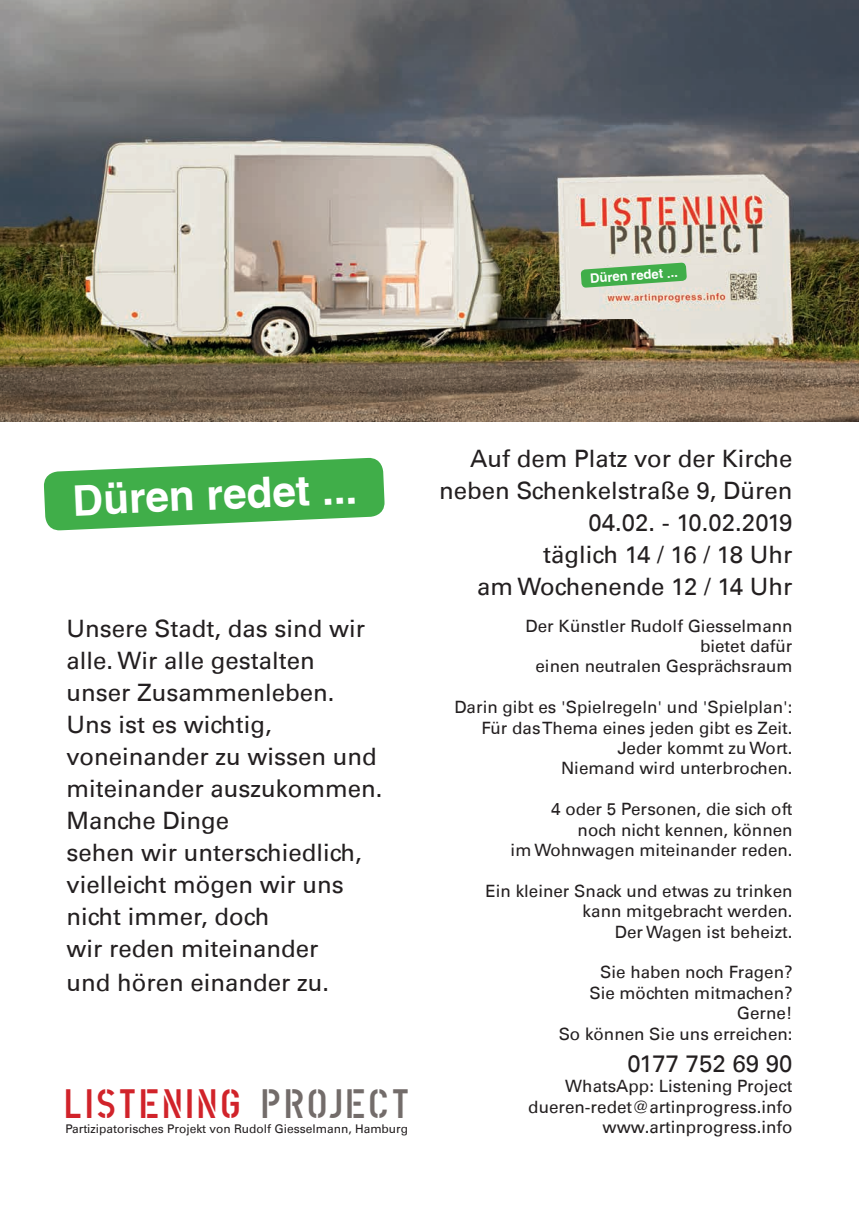
<style>
.page{position:relative;width:859px;height:1208px;background:#fff}
.page>*{position:absolute;margin:0;border:0;box-sizing:border-box;transform-origin:0 0}
.t1{font:700 42.3px "Helvetica LT";color:#fff}
.t2{font:41.1px "DIN Schablonierfont";letter-spacing:.02em;color:#d1232a}
.t3{font:24px/32.2px "Univers LT";color:#231f20}
.t4{font:17px/20.4px "Univers LT";color:#231f20;text-align:right}
.t5{font:700 13.1px "Helvetica LT";color:#fff}
.t6{font:12px "Univers LT";color:#231f20}
.s1{color:#736c6a}
</style>
<div class="page">
<img style="left:0;top:0;width:859px;height:422px">
<img style="left:729px;top:255px;width:36px;height:11px">
<img style="left:599px;top:266px;width:166px;height:53px">
<svg style="left:581px;top:262px;width:106px;height:26px;background:#73be75"></svg>
<svg style="left:44px;top:457px;width:341px;height:74px"></svg>
<p class="t5" style="left:589px;top:270px;width:89px;rotate:-4deg">Düren redet ...</p>
<h1 class="t1" style="left:71px;top:476px;width:286px;rotate:-3deg">Düren redet ...</h1>
<p class="t3" style="left:66px;top:612px;width:318px">Unsere Stadt, das sind wir alle. Wir alle gestalten unser Zusammenleben.<br>Uns ist es wichtig, voneinander zu wissen und miteinander auszukommen.<br>Manche Dinge<br>sehen wir unterschiedlich, vielleicht mögen wir uns nicht immer, doch<br>wir reden miteinander<br>und hören einander zu.</p>
<h2 class="t2" style="left:63px;top:1081px;width:348px">LISTENING <span class="s1">PROJECT</span></h2>
<p class="t6" style="left:65px;top:1121px;width:344px">Partizipatorisches Projekt von Rudolf Giesselmann, Hamburg</p>
<h3 class="t3" style="left:439px;top:443px;width:355px;text-align:right">Auf dem Platz vor der Kirche neben Schenkelstraße 9, Düren<br>04.02. - 10.02.2019<br>täglich 14 / 16 / 18 Uhr<br>am Wochenende 12 / 14 Uhr</h3>
<p class="t4" style="left:526px;top:615px;width:268px">Der Künstler Rudolf Giesselmann bietet dafür<br>einen neutralen Gesprächsraum</p>
<p class="t4" style="left:454px;top:697px;width:340px">Darin gibt es 'Spielregeln' und 'Spielplan':<br>Für das Thema eines jeden gibt es Zeit.<br>Jeder kommt zu Wort.<br>Niemand wird unterbrochen.</p>
<p class="t4" style="left:511px;top:799px;width:283px">4 oder 5 Personen, die sich oft noch nicht kennen, können<br>im Wohnwagen miteinander reden.</p>
<p class="t4" style="left:485px;top:880px;width:309px">Ein kleiner Snack und etwas zu trinken kann mitgebracht werden.<br>Der Wagen ist beheizt.</p>
<p class="t4" style="left:559px;top:962px;width:235px">Sie haben noch Fragen?<br>Sie möchten mitmachen?<br>Gerne!<br>So können Sie uns erreichen:</p>
<h3 class="t3" style="left:627px;top:1047px;width:167px">0177 752 69 90</h3>
<p class="t4" style="left:528px;top:1076px;width:266px">WhatsApp: Listening Project dueren-redet@artinprogress.info www.artinprogress.info</p>
</div>
